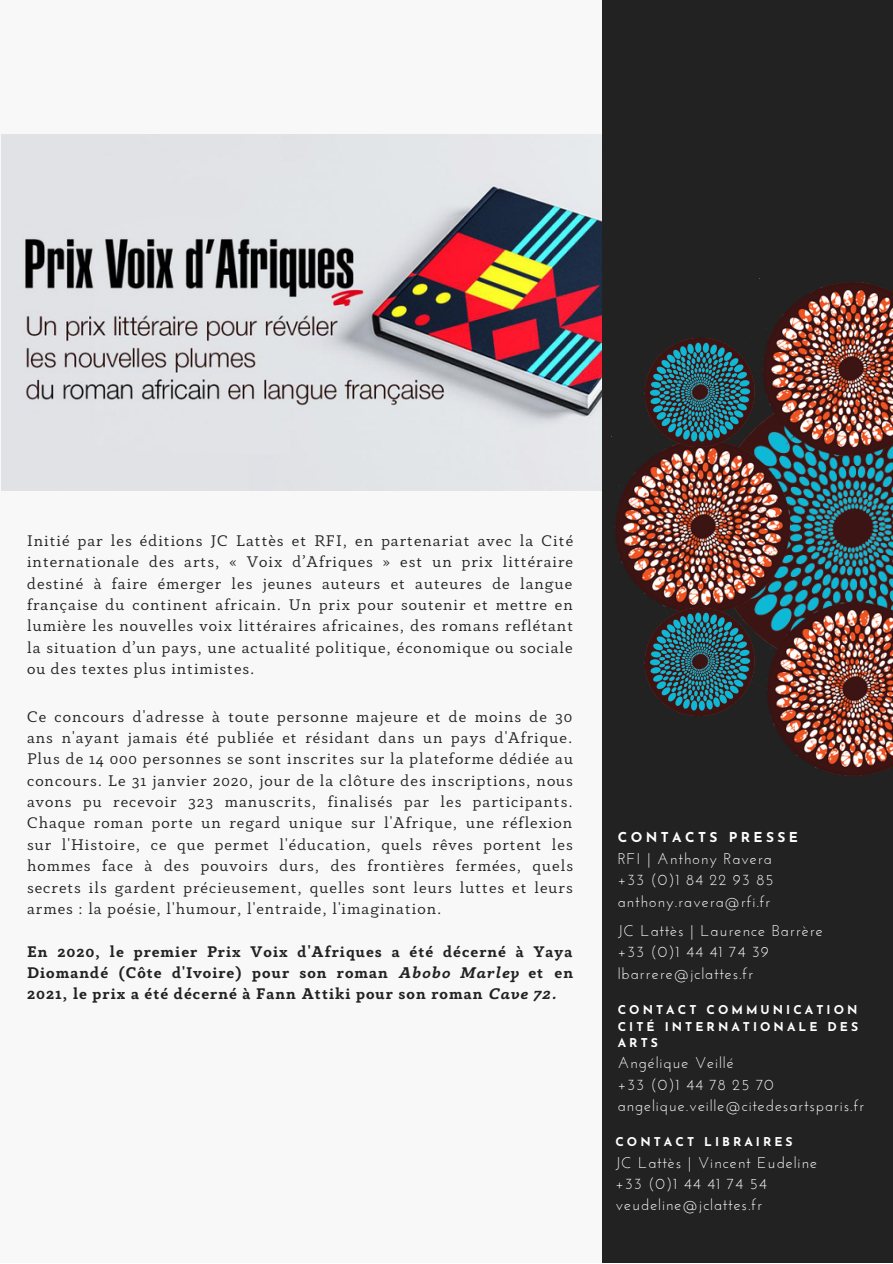
<style>
.page{position:relative;width:893px;height:1264px;background:#fff}
.page>*{position:absolute;margin:0;border:0;box-sizing:border-box;transform-origin:0 0}
.t1{font:15.9px/21.3px "Anaphora";letter-spacing:.06em;color:#222;text-align:justify}
.t2{font:700 15.9px/21.3px "Anaphora";letter-spacing:.06em;color:#222;text-align:justify}
.t3{font:15.6px/21.3px "Josefin Sans";letter-spacing:.06em;color:#fff}
.t4{font:700 13.65px "Josefin Sans";letter-spacing:.25em;color:#fff}
.t5{font:700 12.15px/16.2px "Josefin Sans";letter-spacing:.25em;color:#fff;text-align:justify}
.s1{font-style:italic}
</style>
<div class="page">
<div style="left:0;top:0;width:892px;height:1262px;background:#f8f8f8"></div>
<img style="left:1px;top:135px;width:601px;height:355px">
<div style="left:602px;top:0;width:290px;height:1262px;background:#222"></div>
<img style="left:794px;top:457px;width:98px;height:141px">
<img style="left:759px;top:278px;width:133px;height:179px">
<img style="left:770px;top:598px;width:122px;height:178px">
<img style="left:611px;top:436px;width:183px;height:179px">
<img style="left:615px;top:329px;width:155px;height:125px">
<img style="left:615px;top:598px;width:155px;height:119px">
<p class="t1" style="left:27px;top:531px;width:547px">Initié par les éditions JC Lattès et RFI, en partenariat avec la Cité internationale des arts, « Voix d’Afriques » est un prix littéraire destiné à faire émerger les jeunes auteurs et auteures de langue française du continent africain. Un prix pour soutenir et mettre en lumière les nouvelles voix littéraires africaines, des romans reflétant la situation d’un pays, une actualité politique, économique ou sociale ou des textes plus intimistes.</p>
<p class="t1" style="left:27px;top:707px;width:547px">Ce concours d'adresse à toute personne majeure et de moins de 30 ans n'ayant jamais été publiée et résidant dans un pays d'Afrique.<br>Plus de 14 000 personnes se sont inscrites sur la plateforme dédiée au concours. Le 31 janvier 2020, jour de la clôture des inscriptions, nous avons pu recevoir 323 manuscrits, finalisés par les participants.<br>Chaque roman porte un regard unique sur l'Afrique, une réflexion sur l'Histoire, ce que permet l'éducation, quels rêves portent les hommes face à des pouvoirs durs, des frontières fermées, quels secrets ils gardent précieusement, quelles sont leurs luttes et leurs armes : la poésie, l'humour, l'entraide, l'imagination.</p>
<p class="t2" style="left:27px;top:941px;width:547px">En 2020, le premier Prix Voix d'Afriques a été décerné à Yaya Diomandé (Côte d'Ivoire) pour son roman <span class="s1">Abobo Marley</span> et en 2021, le prix a été décerné à Fann Attiki pour son roman <span class="s1">Cave 72.</span></p>
<p class="t4" style="left:617px;top:831px;width:182px">CONTACTS PRESSE</p>
<p class="t3" style="left:617px;top:849px;width:157px">RFI | Anthony Ravera +33 (0)1 84 22 93 85 anthony.ravera@rfi.fr</p>
<p class="t3" style="left:617px;top:921px;width:207px">JC Lattès | Laurence Barrère +33 (0)1 44 41 74 39 lbarrere@jclattes.fr</p>
<p class="t5" style="left:617px;top:1003px;width:242px">CONTACT COMMUNICATION CITÉ INTERNATIONALE DES ARTS</p>
<p class="t3" style="left:617px;top:1053px;width:248px">Angélique Veillé<br>+33 (0)1 44 78 25 70 angelique.veille@citedesartsparis.fr</p>
<p class="t5" style="left:615px;top:1135px;width:179px">CONTACT LIBRAIRES</p>
<p class="t3" style="left:615px;top:1153px;width:203px">JC Lattès | Vincent Eudeline +33 (0)1 44 41 74 54 veudeline@jclattes.fr</p>
</div>
